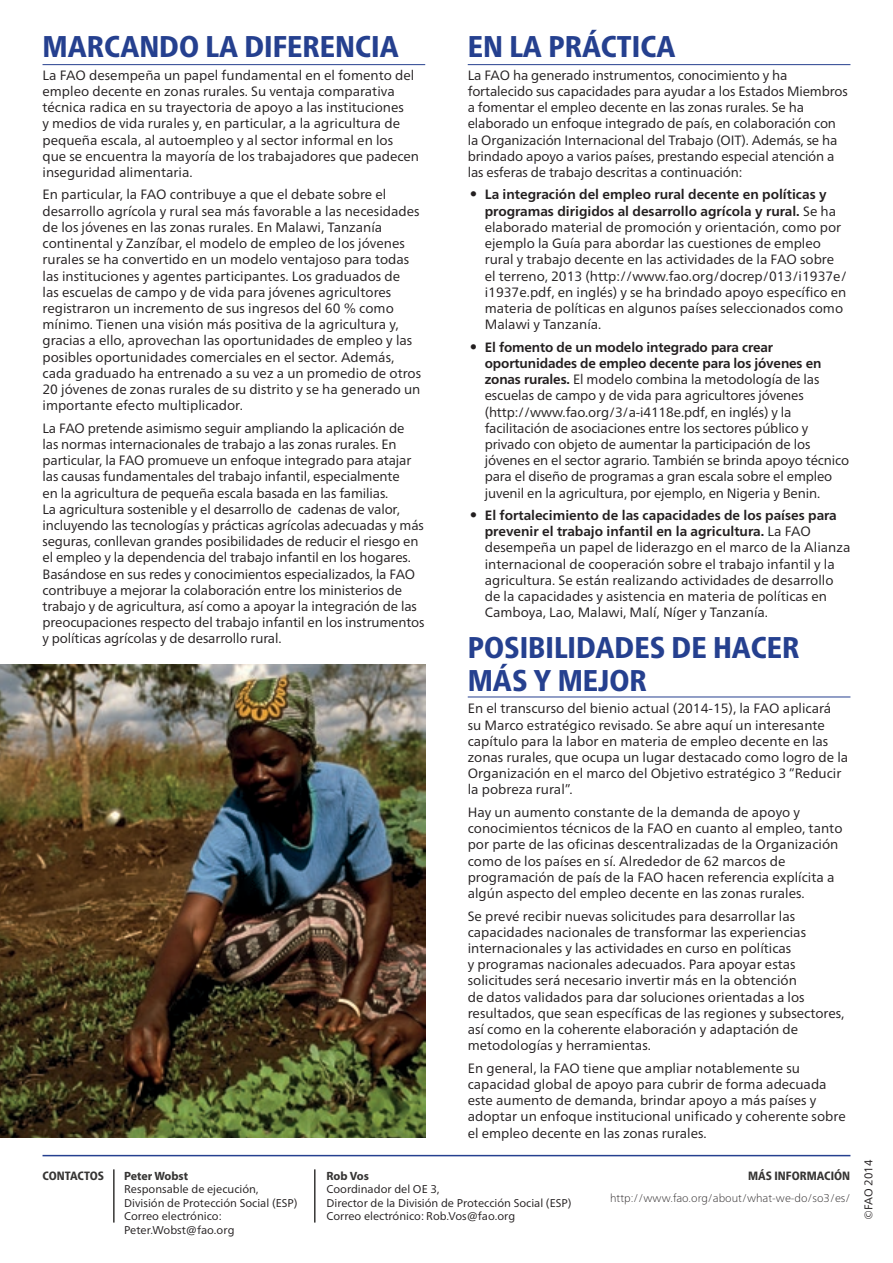
<style>
.page{position:relative;width:893px;height:1263px;background:#fff}
.page>*{position:absolute;margin:0;border:0;box-sizing:border-box;transform-origin:0 0}
.subtitle{font:800 condensed 30px/33px "Frutiger Neue LTCYR";color:#25408f}
.text{font:13.5px/16.2px "Frutiger Neue LTCYR";color:#231f20}
.chart_texts{font:800 condensed 12px "Frutiger Neue LTCYR";color:#363534}
.chart_texts-2{font:700 12px "Myriad Pro";color:#363534}
.contact{font:11.25px/13.5px "Frutiger Neue LTCYR";color:#231f20}
.contact-2{font:100 11.25px "Frutiger Neue LTCYR";color:#231f20}
.text-2{font:11.25px "Frutiger Neue LTCYR";color:#231f20}
.s1{font-weight:700;font-size:15px}
.s2{font-weight:700}
</style>
<div class="page">
<img style="left:0;top:665px;width:425px;height:472px">
<hr style="left:43px;top:64px;width:382px;height:1px;background:#25408f">
<hr style="left:468px;top:64px;width:382px;height:1px;background:#25408f">
<hr style="left:468px;top:697px;width:382px;height:1px;background:#25408f">
<hr style="left:43px;top:1155px;width:807px;height:1px;background:#25408f">
<hr style="left:113px;top:1169px;width:2px;height:53px;background:#363534">
<hr style="left:314px;top:1169px;width:2px;height:53px;background:#363534">
<p class="subtitle" style="left:43px;top:30px;width:358px">MARCANDO LA DIFERENCIA</p>
<p class="text" style="left:43px;top:67px;width:378px">La FAO desempeña un papel fundamental en el fomento del empleo decente en zonas rurales. Su ventaja comparativa técnica radica en su trayectoria de apoyo a las instituciones<br>y medios de vida rurales y, en particular, a la agricultura de pequeña escala, al autoempleo y al sector informal en los que se encuentra la mayoría de los trabajadores que padecen inseguridad alimentaria.</p>
<p class="text" style="left:43px;top:187px;width:380px">En particular, la FAO contribuye a que el debate sobre el desarrollo agrícola y rural sea más favorable a las necesidades de los jóvenes en las zonas rurales. En Malawi, Tanzanía continental y Zanzíbar, el modelo de empleo de los jóvenes rurales se ha convertido en un modelo ventajoso para todas las instituciones y agentes participantes. Los graduados de<br>las escuelas de campo y de vida para jóvenes agricultores registraron un incremento de sus ingresos del 60 % como mínimo. Tienen una visión más positiva de la agricultura y, gracias a ello, aprovechan las oportunidades de empleo y las posibles oportunidades comerciales en el sector. Además, cada graduado ha entrenado a su vez a un promedio de otros 20 jóvenes de zonas rurales de su distrito y se ha generado un importante efecto multiplicador.</p>
<p class="text" style="left:43px;top:420px;width:384px">La FAO pretende asimismo seguir ampliando la aplicación de<br>las normas internacionales de trabajo a las zonas rurales. En particular, la FAO promueve un enfoque integrado para atajar las causas fundamentales del trabajo infantil, especialmente<br>en la agricultura de pequeña escala basada en las familias.<br>La agricultura sostenible y el desarrollo de cadenas de valor, incluyendo las tecnologías y prácticas agrícolas adecuadas y más seguras, conllevan grandes posibilidades de reducir el riesgo en el empleo y la dependencia del trabajo infantil en los hogares.<br>Basándose en sus redes y conocimientos especializados, la FAO contribuye a mejorar la colaboración entre los ministerios de trabajo y de agricultura, así como a apoyar la integración de las preocupaciones respecto del trabajo infantil en los instrumentos y políticas agrícolas y de desarrollo rural.</p>
<p class="subtitle" style="left:468px;top:30px;width:209px">EN LA PRÁCTICA</p>
<p class="text" style="left:468px;top:67px;width:381px">La FAO ha generado instrumentos, conocimiento y ha fortalecido sus capacidades para ayudar a los Estados Miembros a fomentar el empleo decente en las zonas rurales. Se ha elaborado un enfoque integrado de país, en colaboración con la Organización Internacional del Trabajo (OIT). Además, se ha brindado apoyo a varios países, prestando especial atención a las esferas de trabajo descritas a continuación:</p>
<p class="text" style="left:485px;top:187px;width:364px;text-indent:-15px"><span class="s1">•</span> <span class="s2">La integración del empleo rural decente en políticas y programas dirigidos al desarrollo agrícola y rural.</span> Se ha elaborado material de promoción y orientación, como por ejemplo la Guía para abordar las cuestiones de empleo rural y trabajo decente en las actividades de la FAO sobre el terreno, 2013 (http://www.fao.org/docrep/013/i1937e/ i1937e.pdf, en inglés) y se ha brindado apoyo específico en materia de políticas en algunos países seleccionados como Malawi y Tanzanía.</p>
<p class="text" style="left:485px;top:339px;width:366px;text-indent:-15px"><span class="s1">•</span> <span class="s2">El fomento de un modelo integrado para crear oportunidades de empleo decente para los jóvenes en zonas rurales.</span> El modelo combina la metodología de las escuelas de campo y de vida para agricultores jóvenes (http://www.fao.org/3/a-i4118e.pdf, en inglés) y la facilitación de asociaciones entre los sectores público y privado con objeto de aumentar la participación de los jóvenes en el sector agrario. También se brinda apoyo técnico para el diseño de programas a gran escala sobre el empleo juvenil en la agricultura, por ejemplo, en Nigeria y Benin.</p>
<p class="text" style="left:485px;top:507px;width:367px;text-indent:-15px"><span class="s1">•</span> <span class="s2">El fortalecimiento de las capacidades de los países para prevenir el trabajo infantil en la agricultura.</span> La FAO desempeña un papel de liderazgo en el marco de la Alianza internacional de cooperación sobre el trabajo infantil y la agricultura. Se están realizando actividades de desarrollo de la capacidades y asistencia en materia de políticas en Camboya, Lao, Malawi, Malí, Níger y Tanzanía.</p>
<p class="subtitle" style="left:468px;top:631px;width:333px">POSIBILIDADES DE HACER<br>MÁS Y MEJOR</p>
<p class="text" style="left:468px;top:700px;width:382px">En el transcurso del bienio actual (2014-15), la FAO aplicará<br>su Marco estratégico revisado. Se abre aquí un interesante capítulo para la labor en materia de empleo decente en las zonas rurales, que ocupa un lugar destacado como logro de la Organización en el marco del Objetivo estratégico 3 “Reducir la pobreza rural”.</p>
<p class="text" style="left:468px;top:804px;width:376px">Hay un aumento constante de la demanda de apoyo y conocimientos técnicos de la FAO en cuanto al empleo, tanto por parte de las oficinas descentralizadas de la Organización como de los países en sí. Alrededor de 62 marcos de programación de país de la FAO hacen referencia explícita a algún aspecto del empleo decente en las zonas rurales.</p>
<p class="text" style="left:468px;top:908px;width:378px">Se prevé recibir nuevas solicitudes para desarrollar las capacidades nacionales de transformar las experiencias internacionales y las actividades en curso en políticas<br>y programas nacionales adecuados. Para apoyar estas solicitudes será necesario invertir más en la obtención<br>de datos validados para dar soluciones orientadas a los resultados, que sean específicas de las regiones y subsectores, así como en la coherente elaboración y adaptación de metodologías y herramientas.</p>
<p class="text" style="left:468px;top:1060px;width:379px">En general, la FAO tiene que ampliar notablemente su capacidad global de apoyo para cubrir de forma adecuada este aumento de demanda, brindar apoyo a más países y adoptar un enfoque institucional unificado y coherente sobre el empleo decente en las zonas rurales.</p>
<p class="chart_texts" style="left:43px;top:1168px;width:63px">CONTACTOS</p>
<p class="chart_texts-2" style="left:124px;top:1167px;width:66px">Peter Wobst</p>
<p class="chart_texts" style="left:748px;top:1168px;width:104px">MÁS INFORMACIÓN</p>
<p class="contact" style="left:124px;top:1182px;width:136px">Responsable de ejecución,</p>
<p class="contact" style="left:124px;top:1196px;width:175px">División de Protección Social (ESP)</p>
<p class="contact" style="left:124px;top:1209px;width:112px">Correo electrónico:<br>Peter.Wobst@fao.org</p>
<p class="chart_texts-2" style="left:326px;top:1167px;width:44px">Rob Vos</p>
<p class="contact" style="left:326px;top:1182px;width:115px">Coordinador del OE 3,</p>
<p class="contact" style="left:326px;top:1196px;width:246px">Director de la División de Protección Social (ESP)</p>
<p class="contact" style="left:326px;top:1209px;width:190px">Correo electrónico: Rob.Vos@fao.org</p>
<p class="contact-2" style="left:610px;top:1192px;width:242px">http://www.fao.org/about/what-we-do/so3/es/</p>
<p class="text-2" style="left:862px;top:1220px;width:62px;rotate:-90deg">©FAO 2014</p>
</div>
